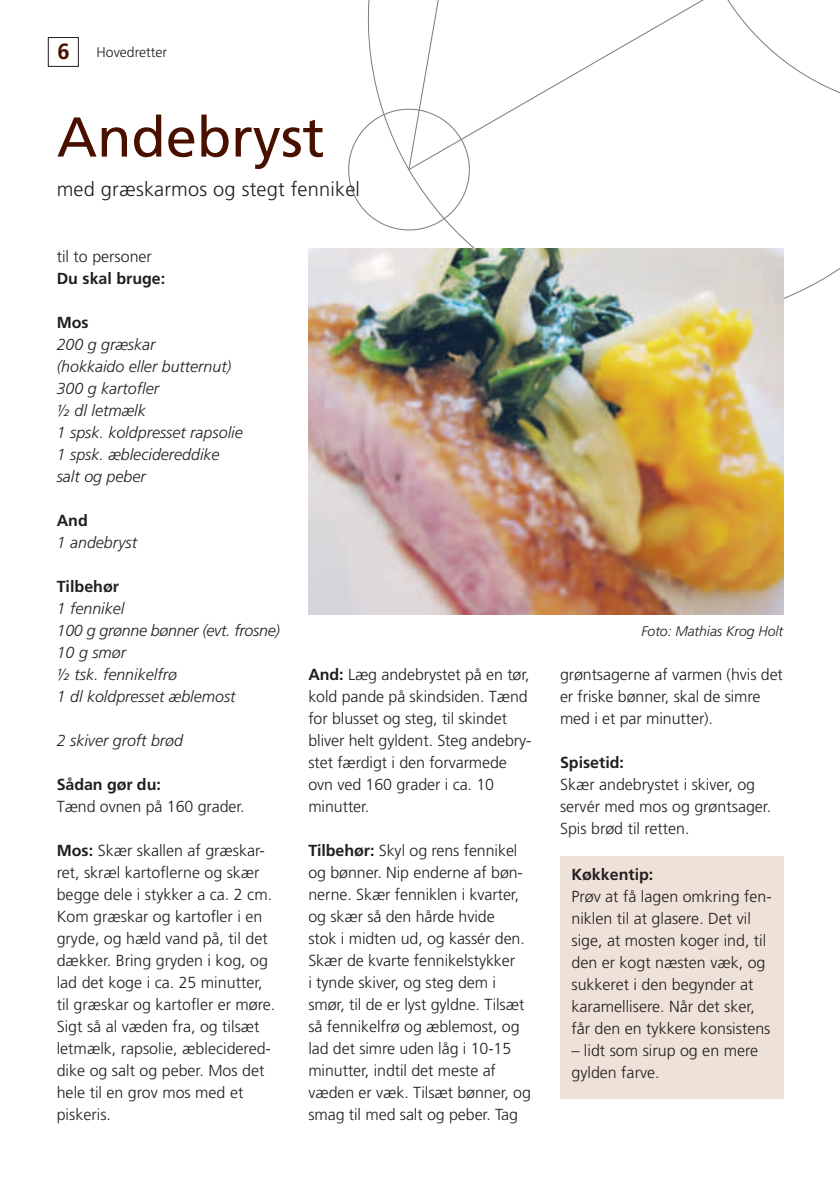
<style>
.page{position:relative;width:840px;height:1191px;background:#fff}
.page>*{position:absolute;margin:0;border:0;box-sizing:border-box;transform-origin:0 0}
.t1{font:56px "Frutiger";color:#491000}
.t2{font:300 20px "Frutiger";letter-spacing:.01em;color:#231f20}
.t3{font:300 16px/22px "Frutiger";letter-spacing:-.005em;color:#231f20}
.t4{font:italic 300 16px/22px "Frutiger";color:#231f20}
.t5{font:700 16px "Frutiger";color:#231f20}
.t6{font:italic 300 14px "Frutiger";letter-spacing:-.005em;color:#231f20}
.t7{font:300 14px "Frutiger";color:#231f20}
.s1{font-weight:700;font-size:22px;color:#491000}
.s2{font-weight:700}
</style>
<div class="page">
<div style="left:48px;top:37px;width:31px;height:30px;border:1px solid #231f20"></div>
<svg style="left:348px;top:0;width:491px;height:344px"></svg>
<img style="left:308px;top:248px;width:474px;height:366px">
<div style="left:560px;top:856px;width:222px;height:242px;background:#eee1d8"></div>
<p class="t7" style="left:58px;top:44px;width:111px"><span class="s1">6</span> Hovedretter</p>
<h1 class="t1" style="left:57px;top:104px;width:269px">Andebryst</h1>
<p class="t2" style="left:57px;top:178px;width:304px">med græskarmos og stegt fennikel</p>
<p class="t3" style="left:57px;top:246px;width:97px">til to personer</p>
<p class="t5" style="left:57px;top:269px;width:110px">Du skal bruge:</p>
<p class="t5" style="left:57px;top:313px;width:33px">Mos</p>
<p class="t4" style="left:57px;top:334px;width:187px">200 g græskar<br>(hokkaido eller butternut)<br>300 g kartofler<br>½ dl letmælk<br>1 spsk. koldpresset rapsolie<br>1 spsk. æblecidereddike salt og peber</p>
<p class="t5" style="left:57px;top:511px;width:33px">And</p>
<p class="t4" style="left:57px;top:532px;width:82px">1 andebryst</p>
<p class="t5" style="left:57px;top:577px;width:64px">Tilbehør</p>
<p class="t4" style="left:57px;top:598px;width:224px">1 fennikel<br>100 g grønne bønner (evt. frosne)<br>10 g smør<br>½ tsk. fennikelfrø<br>1 dl koldpresset æblemost</p>
<p class="t4" style="left:57px;top:730px;width:128px">2 skiver groft brød</p>
<p class="t5" style="left:57px;top:775px;width:105px">Sådan gør du:</p>
<p class="t3" style="left:57px;top:796px;width:189px">Tænd ovnen på 160 grader.</p>
<p class="t3" style="left:57px;top:840px;width:220px"><span class="s2">Mos:</span> Skær skallen af græskar&shy;ret, skræl kartoflerne og skær begge dele i stykker a ca. 2 cm.<br>Kom græskar og kartofler i en gryde, og hæld vand på, til det dækker. Bring gryden i kog, og lad det koge i ca. 25 minutter, til græskar og kartofler er møre.<br>Sigt så al væden fra, og tilsæt letmælk, rapsolie, æblecidered&shy;dike og salt og peber. Mos det hele til en grov mos med et piskeris.</p>
<p class="t3" style="left:308px;top:664px;width:224px"><span class="s2">And:</span> Læg andebrystet på en tør, kold pande på skindsiden. Tænd for blusset og steg, til skindet bliver helt gyldent. Steg andebry&shy;stet færdigt i den forvarmede ovn ved 160 grader i ca. 10 minutter.</p>
<p class="t3" style="left:308px;top:840px;width:224px"><span class="s2">Tilbehør:</span> Skyl og rens fennikel og bønner. Nip enderne af bøn&shy;nerne. Skær fenniklen i kvarter, og skær så den hårde hvide<br>stok i midten ud, og kassér den.<br>Skær de kvarte fennikelstykker<br>i tynde skiver, og steg dem i smør, til de er lyst gyldne. Tilsæt så fennikelfrø og æblemost, og lad det simre uden låg i 10-15 minutter, indtil det meste af væden er væk. Tilsæt bønner, og smag til med salt og peber. Tag</p>
<p class="t6" style="left:641px;top:623px;width:143px">Foto: Mathias Krog Holt</p>
<p class="t3" style="left:559px;top:664px;width:224px">grøntsagerne af varmen (hvis det er friske bønner, skal de simre med i et par minutter).</p>
<p class="t5" style="left:559px;top:753px;width:66px">Spisetid:</p>
<p class="t3" style="left:559px;top:774px;width:213px">Skær andebrystet i skiver, og servér med mos og grøntsager.<br>Spis brød til retten.</p>
<p class="t5" style="left:571px;top:864px;width:83px">Køkkentip:</p>
<p class="t3" style="left:571px;top:885px;width:202px">Prøv at få lagen omkring fen&shy;niklen til at glasere. Det vil sige, at mosten koger ind, til den er kogt næsten væk, og sukkeret i den begynder at karamellisere. Når det sker, får den en tykkere konsistens</p>
<p class="t3" style="left:571px;top:1039px;width:188px">– lidt som sirup og en mere gylden farve.</p>
</div>
